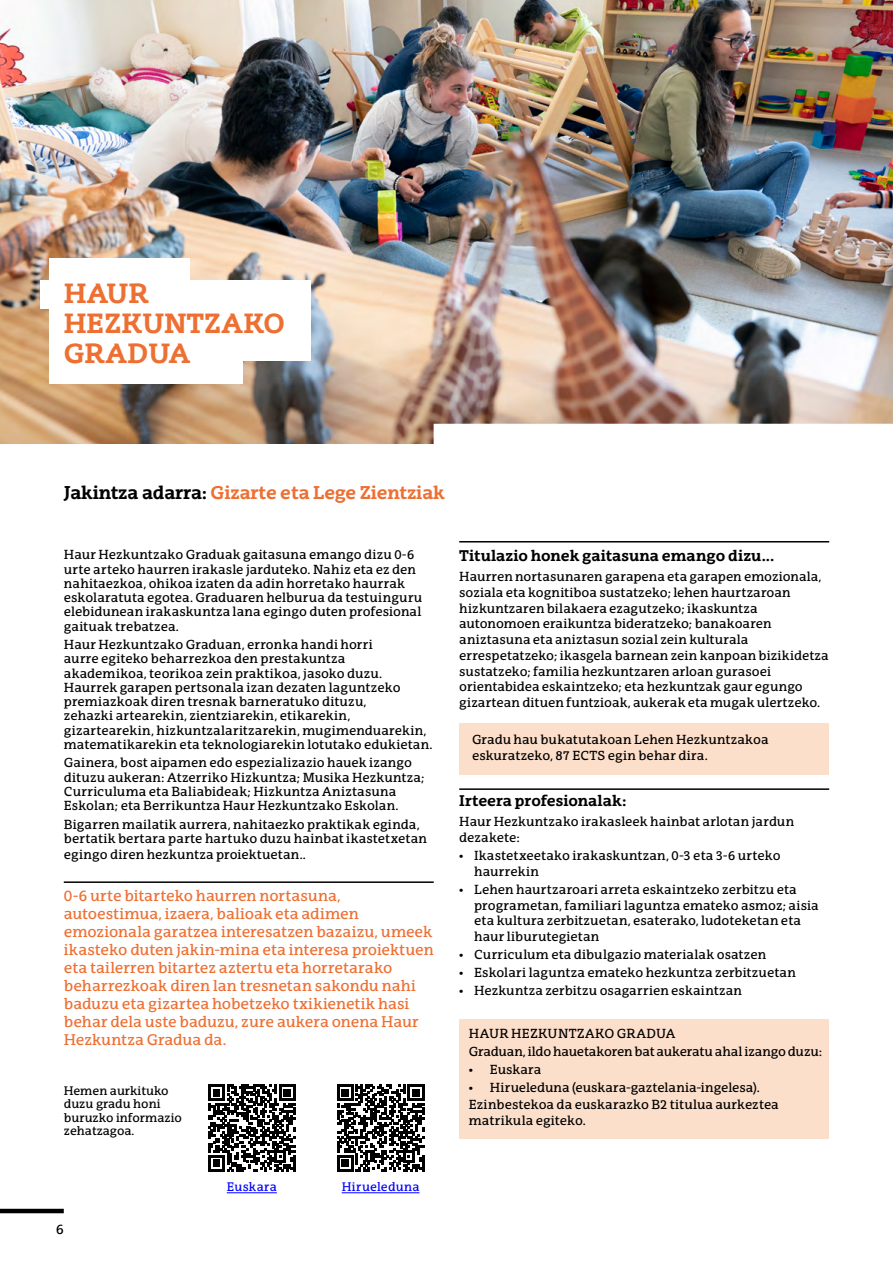
<style>
.page{position:relative;width:893px;height:1263px;background:#fff}
.page>*{position:absolute;margin:0;border:0;box-sizing:border-box;transform-origin:0 0}
.t1{font:700 27px/30px "EHU Serif";color:#ed6f32}
.Párrafo_ESP{font:700 18px "EHU Serif";letter-spacing:-.01em;color:#ed6f32}
.Párrafo_ESP-2{font:15px/18px "EHU Serif";color:#ed6f32}
.Párrafo_ESP-3{font:700 15px "EHU Serif";color:#000}
.t2{font:13.5px "EHU Serif";color:#000}
.Párrafo_ESP-4{font:12.75px/14.2px "EHU Serif";letter-spacing:.005em;color:#000}
.Párrafo_ESP-5{font:12.75px "EHU Serif";letter-spacing:-.015em;color:#000}
.t3{font:12px/13.5px "EHU Serif";color:#000}
.t4{font:12px "EHU Serif";letter-spacing:.02em;color:#00f}
.s1{color:#000}
</style>
<div class="page">
<img style="left:0;top:0;width:893px;height:444px">
<svg style="left:434px;top:424px;width:459px;height:20px"></svg>
<svg style="left:337px;top:1084px;width:87px;height:88px"></svg>
<hr style="left:342px;top:1192px;width:77px;height:1px;background:#00f">
<svg style="left:208px;top:1084px;width:87px;height:88px"></svg>
<hr style="left:227px;top:1192px;width:50px;height:1px;background:#00f">
<div style="left:49px;top:303px;width:261px;height:57px;background:#fff"></div>
<div style="left:49px;top:326px;width:193px;height:58px;background:#fff"></div>
<div style="left:40px;top:280px;width:270px;height:29px;background:#fff"></div>
<hr style="left:459px;top:541px;width:370px;height:1px;background:#000">
<hr style="left:64px;top:881px;width:370px;height:2px;background:#000">
<hr style="left:459px;top:788px;width:370px;height:2px;background:#000">
<div style="left:49px;top:258px;width:140px;height:53px;background:#fff"></div>
<hr style="left:0;top:1209px;width:64px;height:4px;background:#000">
<div style="left:459px;top:723px;width:370px;height:52px;background:#fcdfcb"></div>
<div style="left:459px;top:1019px;width:370px;height:119px;background:#fcdfcb"></div>
<p class="t1" style="left:64px;top:278px;width:223px">HAUR<br>HEZKUNTZAKO<br>GRADUA</p>
<p class="Párrafo_ESP" style="left:64px;top:481px;width:382px"><span class="s1">Jakintza adarra:</span> Gizarte eta Lege Zientziak</p>
<p class="Párrafo_ESP-4" style="left:64px;top:548px;width:360px">Haur Hezkuntzako Graduak gaitasuna emango dizu 0-6 urte arteko haurren irakasle jarduteko. Nahiz eta ez den nahitaezkoa, ohikoa izaten da adin horretako haurrak eskolaratuta egotea. Graduaren helburua da testuinguru elebidunean irakaskuntza lana egingo duten profesional gaituak trebatzea.</p>
<p class="Párrafo_ESP-4" style="left:64px;top:637px;width:370px">Haur Hezkuntzako Graduan, erronka handi horri<br>aurre egiteko beharrezkoa den prestakuntza<br>akademikoa, teorikoa zein praktikoa, jasoko duzu.<br>Haurrek garapen pertsonala izan dezaten laguntzeko premiazkoak diren tresnak barneratuko dituzu,<br>zehazki artearekin, zientziarekin, etikarekin, gizartearekin, hizkuntzalaritzarekin, mugimenduarekin, matematikarekin eta teknologiarekin lotutako edukietan.</p>
<p class="Párrafo_ESP-4" style="left:64px;top:756px;width:362px">Gainera, bost aipamen edo espezializazio hauek izango dituzu aukeran: Atzerriko Hizkuntza; Musika Hezkuntza; Curriculuma eta Baliabideak; Hizkuntza Aniztasuna Eskolan; eta Berrikuntza Haur Hezkuntzako Eskolan.</p>
<p class="Párrafo_ESP-4" style="left:64px;top:817px;width:365px">Bigarren mailatik aurrera, nahitaezko praktikak eginda, bertatik bertara parte hartuko duzu hainbat ikastetxetan</p>
<p class="Párrafo_ESP-4" style="left:64px;top:847px;width:243px">egingo diren hezkuntza proiektuetan..</p>
<p class="Párrafo_ESP-2" style="left:64px;top:886px;width:371px">0-6 urte bitarteko haurren nortasuna, autoestimua, izaera, balioak eta adimen emozionala garatzea interesatzen bazaizu, umeek ikasteko duten jakin-mina eta interesa proiektuen eta tailerren bitartez aztertu eta horretarako beharrezkoak diren lan tresnetan sakondu nahi baduzu eta gizartea hobetzeko txikienetik hasi behar dela uste baduzu, zure aukera onena Haur Hezkuntza Gradua da.</p>
<p class="t3" style="left:64px;top:1084px;width:120px">Hemen aurkituko duzu gradu honi buruzko informazio zehatzagoa.</p>
<p class="t2" style="left:56px;top:1221px;width:9px">6</p>
<p class="t4" style="left:227px;top:1179px;width:52px">Euskara</p>
<p class="t4" style="left:342px;top:1179px;width:79px">Hirueleduna</p>
<p class="Párrafo_ESP-3" style="left:459px;top:546px;width:316px">Titulazio honek gaitasuna emango dizu...</p>
<p class="Párrafo_ESP-4" style="left:459px;top:569px;width:371px;line-height:15.8px">Haurren nortasunaren garapena eta garapen emozionala, soziala eta kognitiboa sustatzeko; lehen haurtzaroan hizkuntzaren bilakaera ezagutzeko; ikaskuntza autonomoen eraikuntza bideratzeko; banakoaren aniztasuna eta aniztasun sozial zein kulturala errespetatzeko; ikasgela barnean zein kanpoan bizikidetza sustatzeko; familia hezkuntzaren arloan gurasoei orientabidea eskaintzeko; eta hezkuntzak gaur egungo gizartean dituen funtzioak, aukerak eta mugak ulertzeko.</p>
<p class="Párrafo_ESP-4" style="left:472px;top:732px;width:298px;line-height:15.8px">Gradu hau bukatutakoan Lehen Hezkuntzakoa eskuratzeko, 87 ECTS egin behar dira.</p>
<p class="Párrafo_ESP-3" style="left:459px;top:792px;width:169px">Irteera profesionalak:</p>
<p class="Párrafo_ESP-4" style="left:459px;top:814px;width:336px;line-height:15.8px">Haur Hezkuntzako irakasleek hainbat arlotan jardun dezakete:</p>
<p class="Párrafo_ESP-4" style="left:474px;top:847px;width:308px;line-height:15.8px;text-indent:-15px">• Ikastetxeetako irakaskuntzan, 0-3 eta 3-6 urteko haurrekin</p>
<p class="Párrafo_ESP-4" style="left:474px;top:881px;width:346px;line-height:15.8px;text-indent:-15px">• Lehen haurtzaroari arreta eskaintzeko zerbitzu eta programetan, familiari laguntza emateko asmoz; aisia eta kultura zerbitzuetan, esaterako, ludoteketan eta haur liburutegietan</p>
<p class="Párrafo_ESP-4" style="left:459px;top:947px;width:309px">• Curriculum eta dibulgazio materialak osatzen</p>
<p class="Párrafo_ESP-4" style="left:459px;top:965px;width:338px">• Eskolari laguntza emateko hezkuntza zerbitzuetan</p>
<p class="Párrafo_ESP-4" style="left:459px;top:983px;width:284px">• Hezkuntza zerbitzu osagarrien eskaintzan</p>
<p class="Párrafo_ESP-4" style="left:469px;top:1026px;width:208px">HAUR HEZKUNTZAKO GRADUA</p>
<p class="Párrafo_ESP-5" style="left:469px;top:1043px;width:355px">Graduan, ildo hauetakoren bat aukeratu ahal izango duzu:</p>
<p class="Párrafo_ESP-4" style="left:469px;top:1062px;width:74px">• Euskara</p>
<p class="Párrafo_ESP-4" style="left:469px;top:1080px;width:293px">• Hirueleduna (euskara-gaztelania-ingelesa).</p>
<p class="Párrafo_ESP-4" style="left:469px;top:1097px;width:312px;line-height:15.8px">Ezinbestekoa da euskarazko B2 titulua aurkeztea matrikula egiteko.</p>
</div>
